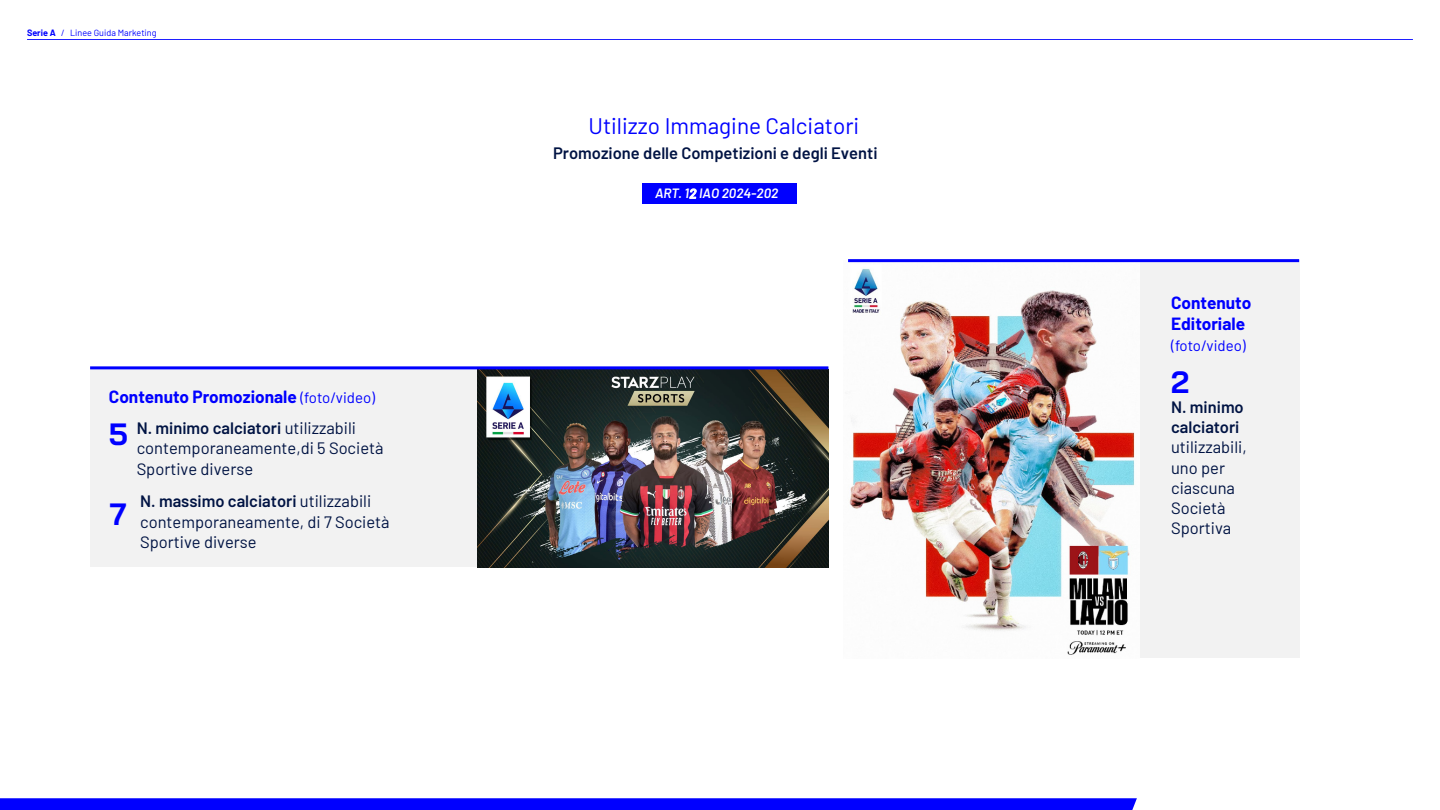
<style>
.page{position:relative;width:1440px;height:810px;background:#fff}
.page>*{position:absolute;margin:0;border:0;box-sizing:border-box;transform-origin:0 0}
.t1{font:700 30.75px "Bai Jamjuree";color:#00f}
.t2{font:22.5px "Barlow";color:#00f}
.t3{font:700 17.25px/21px "Barlow";color:#00f}
.t4{font:16.5px/20.2px "Barlow";color:#001343}
.t5{font:600 16.5px/20.2px "Barlow";color:#001343}
.t6{font:15px "Barlow";color:#00f}
.t7{font:italic 600 13.5px "Barlow";color:#fff}
.t8{font:9px "Barlow";color:#00f}
.s1{font-weight:700}
.s2{font-weight:400;font-size:15px}
.s3{font-family:"Bai Jamjuree";font-weight:700;font-size:30.75px;color:#00f}
.s4{font-weight:600}
</style>
<div class="page">
<div style="left:643px;top:183px;width:154px;height:21px;background:#00f"></div>
<div style="left:1128px;top:261px;width:171px;height:397px;background:#f2f2f2"></div>
<img style="left:848px;top:261px;width:291px;height:397px">
<div style="left:90px;top:368px;width:388px;height:198px;background:#f2f2f2"></div>
<img style="left:478px;top:370px;width:350px;height:197px">
<hr style="left:92px;top:366px;width:735px;height:3px;background:#00f">
<hr style="left:850px;top:259px;width:448px;height:3px;background:#00f">
<svg style="left:0;top:798px;width:1137px;height:12px;background:#0505ff"></svg>
<hr style="left:27px;top:39px;width:1386px;height:1px;background:#00f">
<p class="t8" style="left:27px;top:26px;width:131px"><span class="s1">Serie A</span> / Linee Guida Marketing</p>
<p class="t3" style="left:109px;top:385px;width:268px">Contenuto Promozionale <span class="s2">(foto/video)</span></p>
<p class="t4" style="left:137px;top:417px;width:248px;text-indent:-28px"><span class="s3">5</span> <span class="s4">N. minimo calciatori</span> utilizzabili contemporaneamente,di 5 Società<br>Sportive diverse</p>
<h1 class="t1" style="left:110px;top:497px;width:17px">7</h1>
<p class="t4" style="left:140px;top:490px;width:251px"><span class="s4">N. massimo calciatori</span> utilizzabili contemporaneamente, di 7 Società<br>Sportive diverse</p>
<h2 class="t2" style="left:588px;top:110px;width:272px">Utilizzo Immagine Calciatori</h2>
<p class="t5" style="left:553px;top:141px;width:326px">Promozione delle Competizioni e degli Eventi</p>
<p class="t7" style="left:655px;top:184px;width:125px">ART. 12 IAO 2024-202</p>
<p class="t3" style="left:1171px;top:291px;width:82px">Contenuto<br>Editoriale</p>
<p class="t6" style="left:1171px;top:335px;width:76px">(foto/video)</p>
<h1 class="t1" style="left:1171px;top:364px;width:19px">2</h1>
<p class="t5" style="left:1171px;top:395px;width:74px">N. minimo calciatori</p>
<p class="t4" style="left:1171px;top:436px;width:77px">utilizzabili, uno per ciascuna<br>Società<br>Sportiva</p>
</div>
